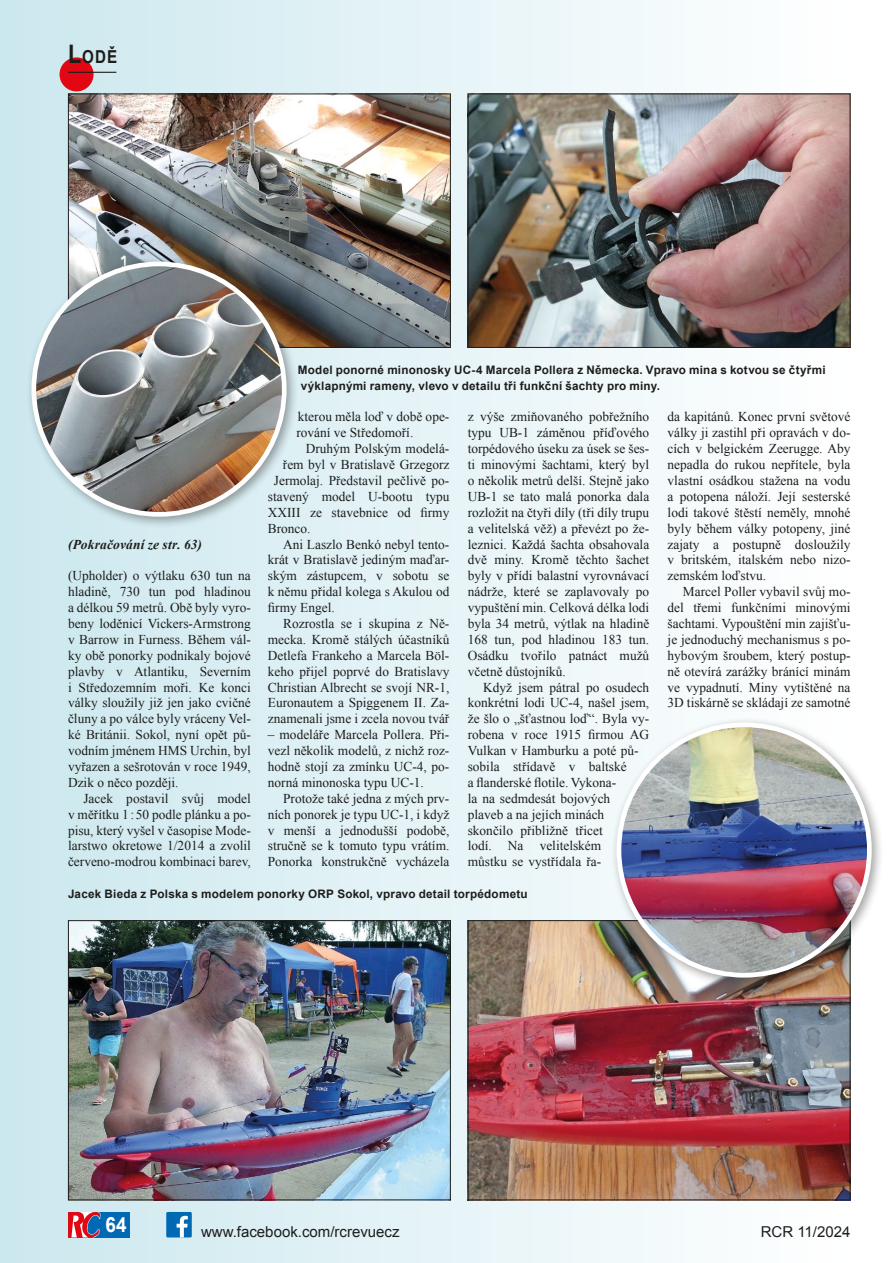
<style>
.page{position:relative;width:893px;height:1263px;background:#fff}
.page>*{position:absolute;margin:0;border:0;box-sizing:border-box;transform-origin:0 0}
.t1{font:700 21px "Arial";color:#fff;scale:.9 1}
.t2{font:700 17.85px "Arial";color:#1d1d1b;scale:.85 1}
.t3{font:15px "Arial";color:#1d1d1b}
._1_-_článek_-_základ{font:13.5px/15.9px "Times New Roman";color:#1d1d1b;text-align:justify}
._3_-_podpis{font:italic 700 13.5px "Times New Roman";letter-spacing:.01em;color:#1d1d1b}
._5_-_popisky{font:700 11.7px/15.9px "Arial";letter-spacing:.02em;color:#1d1d1b}
.s1{font-size:25.5px}
</style>
<div class="page">
<div style="left:0;top:0;width:850px;height:1263px;background:linear-gradient(to right,#cae7ed,#fefdfe)"></div>
<div style="left:68px;top:1212px;width:62px;height:25px;background:#0069b4"></div>
<svg style="left:68px;top:1212px;width:33px;height:25px"></svg>
<div style="left:60px;top:57px;width:34px;height:34px;background:#e30613;border-radius:50%"></div>
<hr style="left:68px;top:72px;width:48px;height:1px;background:#1d1d1b">
<div style="left:166px;top:1212px;width:26px;height:25px;background:#0069b4"></div>
<svg style="left:177px;top:1216px;width:11px;height:21px"></svg>
<img style="left:70px;top:96px;width:379px;height:250px">
<img style="left:470px;top:96px;width:378px;height:250px">
<div style="left:468px;top:94px;width:382px;height:254px;border:1px solid #1d1d1b"></div>
<div style="left:25px;top:256px;width:274px;height:273px;background:#1d1d1b;opacity:.4"></div>
<img style="left:34px;top:264px;width:250px;height:250px;border-radius:125px">
<img style="left:70px;top:922px;width:379px;height:276px">
<div style="left:68px;top:920px;width:383px;height:280px;border:1px solid #1d1d1b"></div>
<img style="left:470px;top:922px;width:378px;height:276px">
<div style="left:611px;top:716px;width:273px;height:274px;background:#1d1d1b;opacity:.4"></div>
<img style="left:619px;top:725px;width:250px;height:250px;border-radius:125px">
<p class="t2" style="left:68px;top:45px;width:60px"><span class="s1">L</span>odě</p>
<p class="_3_-_podpis" style="left:68px;top:535px;width:135px">(Pokračování ze str. 63)</p>
<p class="_1_-_článek_-_základ" style="left:68px;top:568px;width:184px">(Upholder) o výtlaku 630 tun na hladině, 730 tun pod hladinou a délkou 59 metrů. Obě byly vyro&shy;beny loděnicí Vickers-Armstrong v Barrow in Furness. Během vál&shy;ky obě ponorky podnikaly bojové plavby v Atlantiku, Severním i Středozemním moři. Ke konci války sloužily již jen jako cvičné čluny a po válce byly vráceny Vel&shy;ké Británii. Sokol, nyní opět pů&shy;vodním jménem HMS Urchin, byl vyřazen a sešrotován v roce 1949, Dzik o něco později.</p>
<p class="_1_-_článek_-_základ" style="left:68px;top:790px;width:184px;text-indent:15px">Jacek postavil svůj model v měřítku 1 :50 podle plánku a po&shy;pisu, který vyšel v časopise Mode&shy;larstwo okretowe 1/2014 a zvolil červeno-modrou kombinaci barev,</p>
<p class="_5_-_popisky" style="left:298px;top:362px;width:529px">Model ponorné minonosky UC-4 Marcela Pollera z Německa. Vpravo mina s kotvou se čtyřmi výklapnými rameny, vlevo v detailu tři funkční šachty pro miny.</p>
<p class="_1_-_článek_-_základ" style="left:296px;top:409px;width:154px">kterou měla loď v době ope&shy;rování ve Středomoří.</p>
<p class="_1_-_článek_-_základ" style="left:306px;top:440px;width:145px">Druhým Polským modelá-</p>
<p class="_1_-_článek_-_základ" style="left:283px;top:456px;width:168px">řem byl v Bratislavě Grzegorz</p>
<p class="_1_-_článek_-_základ" style="left:274px;top:472px;width:177px">Jermolaj. Představil pečlivě po-</p>
<p class="_1_-_článek_-_základ" style="left:268px;top:488px;width:183px">stavený model U-bootu typu</p>
<p class="_1_-_článek_-_základ" style="left:268px;top:504px;width:183px">XXIII ze stavebnice od firmy</p>
<p class="_1_-_článek_-_základ" style="left:268px;top:520px;width:44px">Bronco.</p>
<p class="_1_-_článek_-_základ" style="left:268px;top:536px;width:183px;text-indent:15px">Ani Laszlo Benkó nebyl tento&shy;krát v Bratislavě jediným maďar&shy;ským zástupcem, v sobotu se k němu přidal kolega s Akulou od firmy Engel.</p>
<p class="_1_-_článek_-_základ" style="left:268px;top:615px;width:183px;text-indent:15px">Rozrostla se i skupina z Ně&shy;mecka. Kromě stálých účastníků Detlefa Frankeho a Marcela Böl&shy;keho přijel poprvé do Bratislavy Christian Albrecht se svojí NR-1, Euronautem a Spiggenem II. Za&shy;znamenali jsme i zcela novou tvář</p>
<p class="_1_-_článek_-_základ" style="left:268px;top:726px;width:183px">– modeláře Marcela Pollera. Při&shy;vezl několik modelů, z nichž roz&shy;hodně stojí za zmínku UC-4, po&shy;norná minonoska typu UC-1.</p>
<p class="_1_-_článek_-_základ" style="left:268px;top:790px;width:183px;text-indent:15px">Protože také jedna z mých prv&shy;ních ponorek je typu UC-1, i když v menší a jednodušší podobě, stručně se k tomuto typu vrátím.<br>Ponorka konstrukčně vycházela</p>
<p class="_1_-_článek_-_základ" style="left:468px;top:409px;width:183px">z výše zmiňovaného pobřežního typu UB-1 záměnou příďového torpédového úseku za úsek se šes&shy;ti minovými šachtami, který byl o několik metrů delší. Stejně jako UB-1 se tato malá ponorka dala rozložit na čtyři díly (tři díly trupu a velitelská věž) a převézt po že&shy;leznici. Každá šachta obsahovala dvě miny. Kromě těchto šachet byly v přídi balastní vyrovnávací nádrže, které se zaplavovaly po vypuštění min. Celková délka lodi byla 34 metrů, výtlak na hladině 168 tun, pod hladinou 183 tun.<br>Osádku tvořilo patnáct mužů včetně důstojníků.</p>
<p class="_1_-_článek_-_základ" style="left:468px;top:679px;width:183px;text-align:left;text-indent:15px">Když jsem pátral po osudech konkrétní lodi UC-4, našel jsem, že šlo o „šťastnou loď“. Byla vy&shy;robena v roce 1915 firmou AG<br>Vulkan v Hamburku a poté pů&shy;sobila střídavě v baltské<br>a flanderské flotile. Vykona-<br>la na sedmdesát bojových<br>plaveb a na jejích minách skončilo přibližně třicet<br>lodí. Na velitelském<br>můstku se vystřídala řa-</p>
<p class="_1_-_článek_-_základ" style="left:668px;top:409px;width:184px">da kapitánů. Konec první světové války ji zastihl při opravách v do&shy;cích v belgickém Zeerugge. Aby nepadla do rukou nepřítele, byla vlastní osádkou stažena na vodu a potopena náloží. Její sesterské lodi takové štěstí neměly, mnohé byly během války potopeny, jiné zajaty a postupně dosloužily v britském, italském nebo nizo&shy;zemském loďstvu.</p>
<p class="_1_-_článek_-_základ" style="left:668px;top:583px;width:184px;text-indent:15px">Marcel Poller vybavil svůj mo&shy;del třemi funkčními minovými šachtami. Vypouštění min zajišťu&shy;je jednoduchý mechanismus s po&shy;hybovým šroubem, který postup&shy;ně otevírá zarážky bránící minám ve vypadnutí. Miny vytištěné na 3D tiskárně se skládají ze samotné</p>
<p class="_5_-_popisky" style="left:68px;top:886px;width:461px">Jacek Bieda z Polska s modelem ponorky ORP Sokol, vpravo detail torpédometu</p>
<p class="t1" style="left:106px;top:1211px;width:25px">64</p>
<p class="t3" style="left:761px;top:1222px;width:91px">RCR 11/2024</p>
<p class="t3" style="left:201px;top:1222px;width:200px">www.facebook.com/rcrevuecz</p>
</div>
